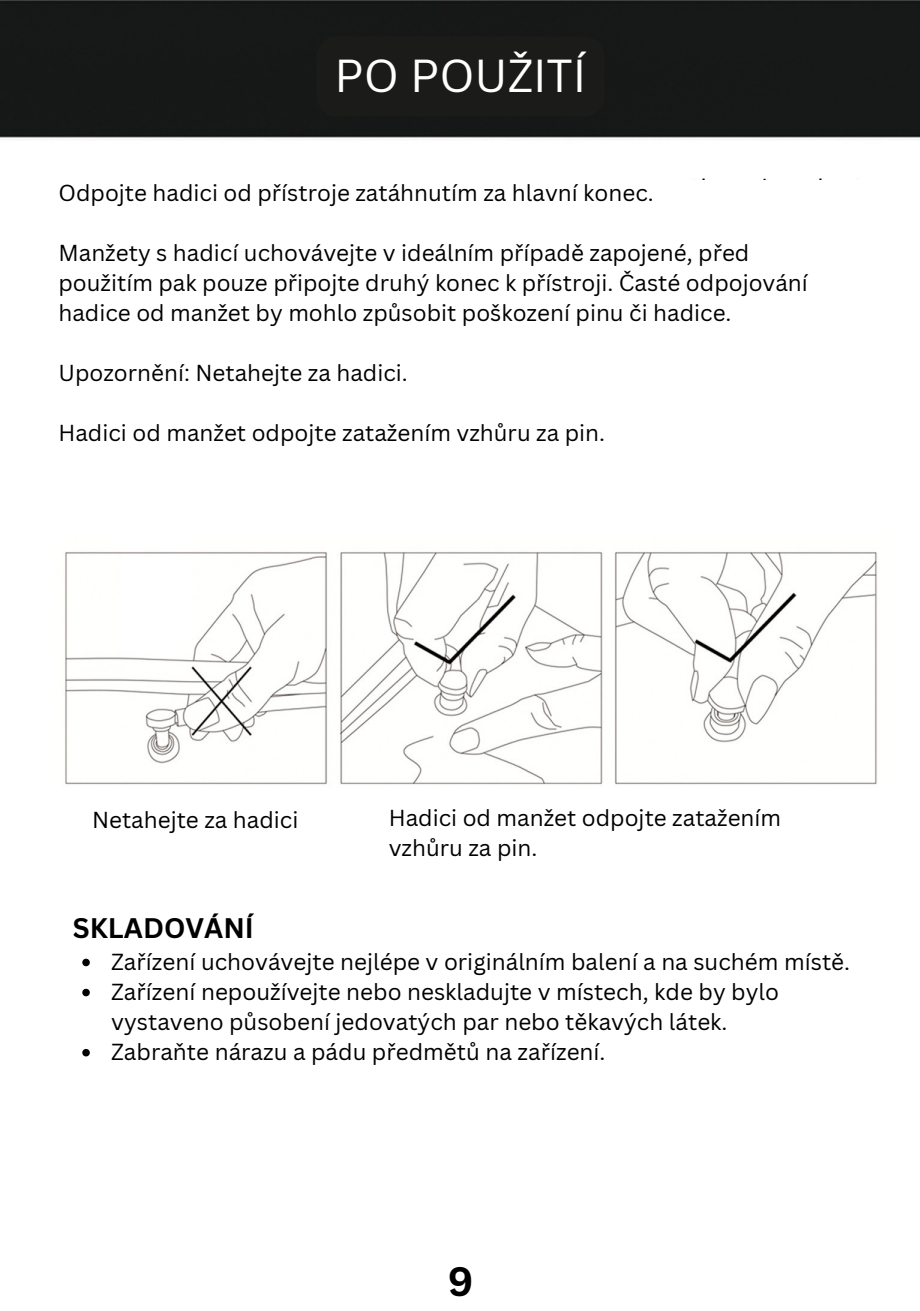
<style>
.page{position:relative;width:920px;height:1311px;background:#fff}
.page>*{position:absolute;margin:0;border:0;box-sizing:border-box;transform-origin:0 0}
.t1{font:45px "Canva Sans";color:#fff}
.t2{font:700 40px "Canva Sans";color:#000}
.t3{font:700 27.5px "Canva Sans";color:#000}
.t4{font:22.5px/30px "Canva Sans";color:#000}
</style>
<div class="page">
<img style="left:0;top:0;width:920px;height:785px">
<div style="left:316px;top:36px;width:288px;height:80px;background:#1b1b19"></div>
<div style="left:39px;top:180px;width:851px;height:357px;background:#fff"></div>
<svg style="left:49px;top:172px;width:768px;height:8px"></svg>
<svg style="left:82px;top:958px;width:8px;height:8px"></svg>
<svg style="left:82px;top:989px;width:8px;height:7px"></svg>
<svg style="left:82px;top:1049px;width:8px;height:7px"></svg>
<h1 class="t1" style="left:335px;top:44px;width:253px">PO POUŽITÍ</h1>
<p class="t4" style="left:58px;top:177px;width:597px">Odpojte hadici od přístroje zatáhnutím za hlavní konec.</p>
<p class="t4" style="left:58px;top:237px;width:751px">Manžety s hadicí uchovávejte v ideálním případě zapojené, před použitím pak pouze připojte druhý konec k přístroji. Časté odpojování hadice od manžet by mohlo způsobit poškození pinu či hadice.</p>
<p class="t4" style="left:58px;top:357px;width:351px">Upozornění: Netahejte za hadici.</p>
<p class="t4" style="left:58px;top:417px;width:548px">Hadici od manžet odpojte zatažením vzhůru za pin.</p>
<p class="t4" style="left:92px;top:804px;width:208px">Netahejte za hadici</p>
<p class="t4" style="left:389px;top:802px;width:394px">Hadici od manžet odpojte zatažením vzhůru za pin.</p>
<h2 class="t3" style="left:73px;top:908px;width:182px">SKLADOVÁNÍ</h2>
<p class="t4" style="left:111px;top:946px;width:740px">Zařízení uchovávejte nejlépe v originálním balení a na suchém místě.</p>
<p class="t4" style="left:111px;top:976px;width:669px">Zařízení nepoužívejte nebo neskladujte v místech, kde by bylo vystaveno působení jedovatých par nebo těkavých látek.</p>
<p class="t4" style="left:111px;top:1036px;width:496px">Zabraňte nárazu a pádu předmětů na zařízení.</p>
<p class="t2" style="left:448px;top:1253px;width:27px">9</p>
</div>
